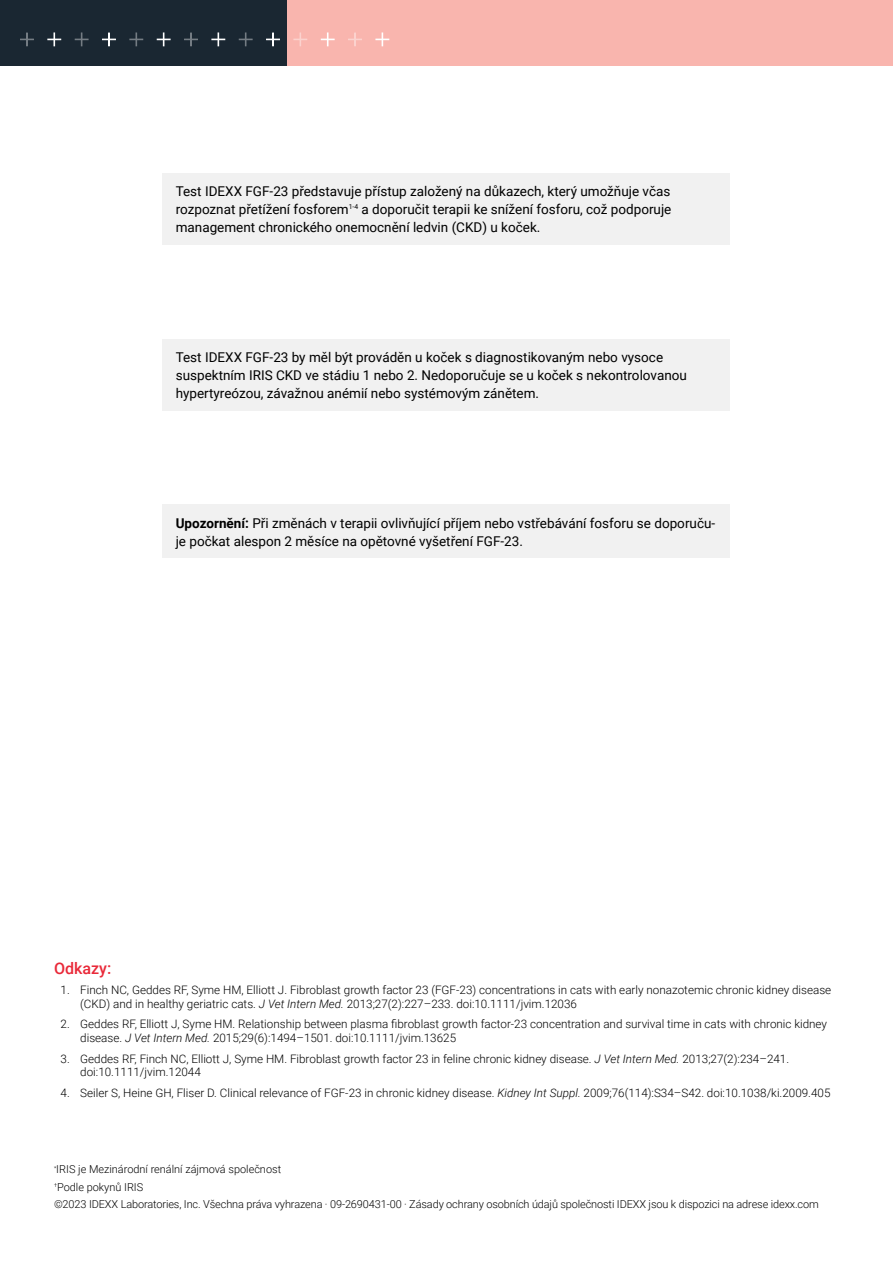
<style>
.page{position:relative;width:893px;height:1263px;background:#fff}
.page>*{position:absolute;margin:0;border:0;box-sizing:border-box;transform-origin:0 0}
.t1{font:500 16.05px "Roboto";color:#e92939}
.t2{font:13.5px/18px "Roboto";color:#000}
.t3{font:300 11.7px/13.8px "Roboto";color:#000}
.t4{font:300 10.95px/17.5px "Roboto";letter-spacing:-.01em;color:#000}
.s1{font-weight:700}
.s2{font-style:italic}
</style>
<div class="page">
<div style="left:287px;top:0;width:606px;height:66px;background:#f9b5ae"></div>
<div style="left:0;top:0;width:287px;height:66px;background:#1a2732"></div>
<svg style="left:375px;top:32px;width:14px;height:14px"></svg>
<svg style="left:348px;top:32px;width:14px;height:14px"></svg>
<svg style="left:321px;top:32px;width:14px;height:14px"></svg>
<svg style="left:293px;top:32px;width:14px;height:14px"></svg>
<svg style="left:266px;top:32px;width:14px;height:14px"></svg>
<svg style="left:239px;top:32px;width:14px;height:14px"></svg>
<svg style="left:211px;top:32px;width:14px;height:14px"></svg>
<svg style="left:184px;top:32px;width:14px;height:14px"></svg>
<svg style="left:157px;top:32px;width:14px;height:14px"></svg>
<svg style="left:129px;top:32px;width:14px;height:14px"></svg>
<svg style="left:102px;top:32px;width:14px;height:14px"></svg>
<svg style="left:75px;top:32px;width:14px;height:14px"></svg>
<svg style="left:47px;top:32px;width:14px;height:14px"></svg>
<svg style="left:20px;top:32px;width:14px;height:14px"></svg>
<div style="left:163px;top:173px;width:567px;height:72px;background:#f1f1f1"></div>
<div style="left:163px;top:339px;width:567px;height:71px;background:#f1f1f1"></div>
<div style="left:163px;top:505px;width:567px;height:53px;background:#f1f1f1"></div>
<p class="t2" style="left:176px;top:182px;width:497px;text-align:justify">Test IDEXX FGF-23 představuje přístup založený na důkazech, který umožňuje včas rozpoznat přetížení fosforem<sup>1-4</sup> a doporučit terapii ke snížení fosforu, což podporuje management chronického onemocnění ledvin (CKD) u koček.</p>
<p class="t2" style="left:176px;top:347px;width:513px">Test IDEXX FGF-23 by měl být prováděn u koček s diagnostikovaným nebo vysoce suspektním IRIS CKD ve stádiu 1 nebo 2. Nedoporučuje se u koček s nekontrolovanou hypertyreózou, závažnou anémií nebo systémovým zánětem.</p>
<p class="t2" style="left:176px;top:513px;width:541px"><span class="s1">Upozornění:</span> Při změnách v terapii ovlivňující příjem nebo vstřebávání fosforu se doporuču&shy;je počkat alespon 2 měsíce na opětovné vyšetření FGF-23.</p>
<h1 class="t1" style="left:54px;top:957px;width:59px">Odkazy:</h1>
<p class="t3" style="left:80px;top:983px;width:753px;text-indent:-20px">1. Finch NC, Geddes RF, Syme HM, Elliott J. Fibroblast growth factor 23 (FGF-23) concentrations in cats with early nonazotemic chronic kidney disease (CKD) and in healthy geriatric cats. <span class="s2">J Vet Intern Med.</span> 2013;27(2):227–233. doi:10.1111/jvim.12036</p>
<p class="t3" style="left:80px;top:1017px;width:748px;text-indent:-20px">2. Geddes RF, Elliott J, Syme HM. Relationship between plasma fibroblast growth factor-23 concentration and survival time in cats with chronic kidney disease. <span class="s2">J Vet Intern Med.</span> 2015;29(6):1494–1501. doi:10.1111/jvim.13625</p>
<p class="t3" style="left:80px;top:1051px;width:710px;text-indent:-20px">3. Geddes RF, Finch NC, Elliott J, Syme HM. Fibroblast growth factor 23 in feline chronic kidney disease. <span class="s2">J Vet Intern Med.</span> 2013;27(2):234–241. doi:10.1111/jvim.12044</p>
<p class="t3" style="left:61px;top:1085px;width:771px">4. Seiler S, Heine GH, Fliser D. Clinical relevance of FGF-23 in chronic kidney disease. <span class="s2">Kidney Int Suppl.</span> 2009;76(114):S34–S42. doi:10.1038/ki.2009.405</p>
<p class="t4" style="left:54px;top:1160px;width:766px"><sup>*</sup>IRIS je Mezinárodní renální zájmová společnost<br><sup>†</sup>Podle pokynů IRIS<br>©2023 IDEXX Laboratories, Inc. Všechna práva vyhrazena · 09-2690431-00 · Zásady ochrany osobních údajů společnosti IDEXX jsou k dispozici na adrese idexx.com</p>
</div>
